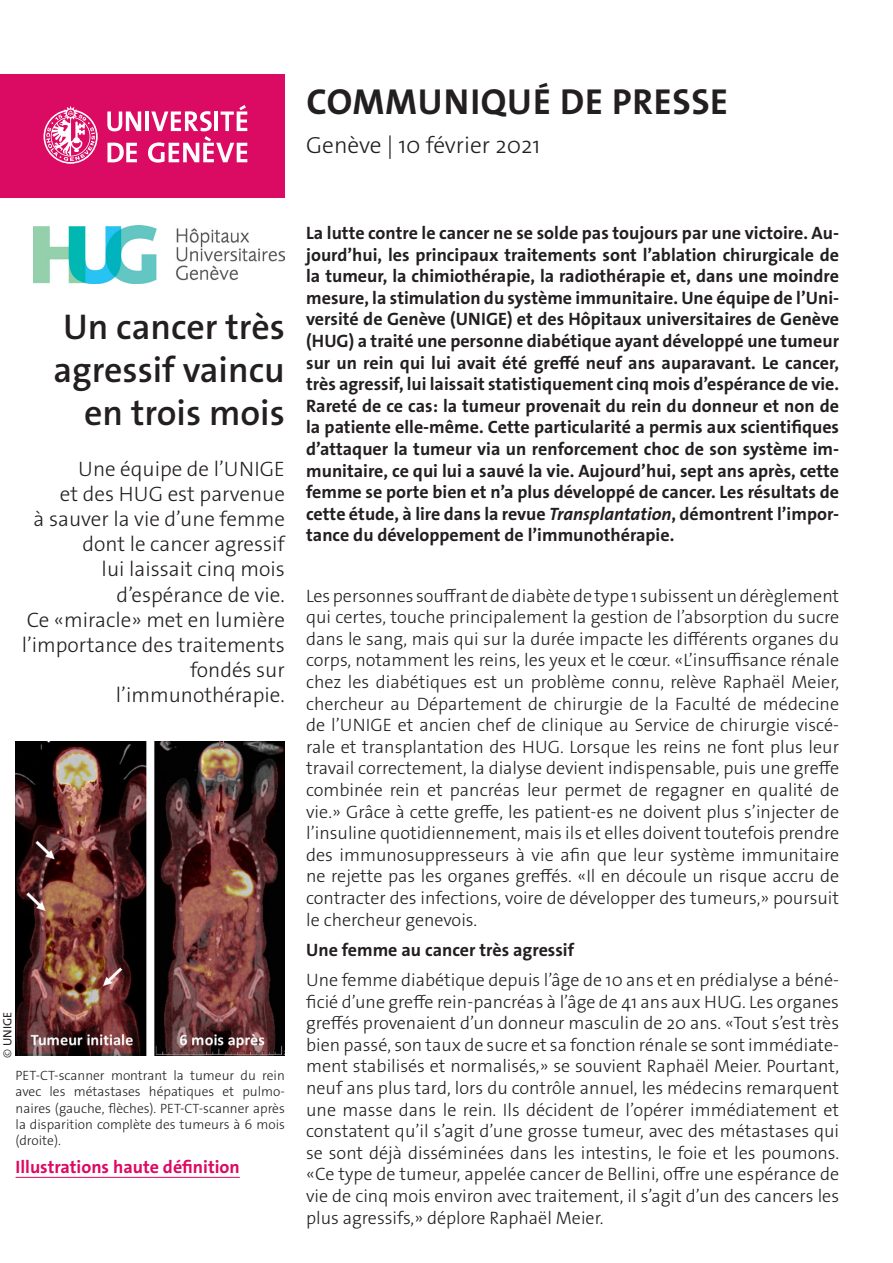
<style>
.page{position:relative;width:893px;height:1263px;background:#fff}
.page>*{position:absolute;margin:0;border:0;box-sizing:border-box;transform-origin:0 0}
._4__texte_courant{font:700 36.3px "The Sans Os F";letter-spacing:.02em;color:#231f20}
._1__grand_titre{font:600 36px/43.2px "The Sans Os F";color:#231f20;text-align:right}
._4__texte_courant-2{font:300 23.4px "The Sans Os F";color:#231f20}
._1__grand_titre-2{font:300 21px/25.2px "The Sans Os F";color:#231f20;text-align:right}
._4__texte_courant-3{font:300 18px/21.6px "The Sans Os F";color:#231f20;text-align:justify}
._4__texte_courant-4{font:700 18px/21.6px "The Sans Os F";color:#231f20;text-align:justify}
.t1{font:700 18px "The Sans Os F";color:#db0a62}
.t2{font:300 13.5px/16.2px "The Sans Os F";color:#231f20;text-align:justify}
.t3{font:12px "The Sans Os F";letter-spacing:.01em;color:#231f20}
.s1{font-weight:300}
.s2{font-style:italic}
</style>
<div class="page">
<div style="left:0;top:74px;width:285px;height:124px;background:#db0a62"></div>
<svg style="left:44px;top:106px;width:54px;height:58px"></svg>
<svg style="left:107px;top:111px;width:34px;height:20px"></svg>
<hr style="left:145px;top:111px;width:4px;height:20px;background:#fff">
<svg style="left:107px;top:143px;width:30px;height:19px"></svg>
<svg style="left:148px;top:105px;width:99px;height:58px"></svg>
<img style="left:16px;top:741px;width:269px;height:315px">
<hr style="left:16px;top:1177px;width:224px;height:1px;background:#db0a62">
<img style="left:34px;top:226px;width:251px;height:57px">
<p class="_4__texte_courant" style="left:306px;top:78px;width:423px">COMMUNIQUÉ DE PRESSE</p>
<p class="_4__texte_courant-2" style="left:306px;top:130px;width:236px">Genève | 10 février 2021</p>
<p class="_1__grand_titre" style="left:53px;top:305px;width:233px">Un cancer très agressif vaincu en trois mois</p>
<p class="_1__grand_titre-2" style="left:22px;top:456px;width:265px">Une équipe de l’UNIGE<br>et des HUG est parvenue<br>à sauver la vie d’une femme dont le cancer agressif<br>lui laissait cinq mois d’espérance de vie.<br>Ce «miracle» met en lumière l’importance des traitements fondés sur l’immunothérapie.</p>
<p class="t3" style="left:0;top:1058px;width:48px;rotate:-90deg"><span class="s1">©</span> UNIGE</p>
<p class="t2" style="left:16px;top:1068px;width:271px">PET-CT-scanner montrant la tumeur du rein avec les métastases hépatiques et pulmo&shy;naires (gauche, flèches). PET-CT-scanner après la disparition complète des tumeurs à 6 mois (droite).</p>
<p class="t1" style="left:16px;top:1155px;width:226px">Illustrations haute définition</p>
<p class="_4__texte_courant-4" style="left:306px;top:222px;width:534px">La lutte contre le cancer ne se solde pas toujours par une victoire. Au&shy;jourd’hui, les principaux traitements sont l’ablation chirurgicale de la tumeur, la chimiothérapie, la radiothérapie et, dans une moindre mesure, la stimulation du système immunitaire. Une équipe de l’Uni&shy;versité de Genève (UNIGE) et des Hôpitaux universitaires de Genève (HUG) a traité une personne diabétique ayant développé une tumeur sur un rein qui lui avait été greffé neuf ans auparavant. Le cancer, très agressif, lui laissait statistiquement cinq mois d’espérance de vie.<br>Rareté de ce cas: la tumeur provenait du rein du donneur et non de la patiente elle-même. Cette particularité a permis aux scientifiques d’attaquer la tumeur via un renforcement choc de son système im&shy;munitaire, ce qui lui a sauvé la vie. Aujourd’hui, sept ans après, cette femme se porte bien et n’a plus développé de cancer. Les résultats de cette étude, à lire dans la revue <span class="s2">Transplantation</span>, démontrent l’impor&shy;tance du développement de l’immunothérapie.</p>
<p class="_4__texte_courant-3" style="left:306px;top:585px;width:534px">Les personnes souffrant de diabète de type 1 subissent un dérèglement qui certes, touche principalement la gestion de l’absorption du sucre dans le sang, mais qui sur la durée impacte les différents organes du corps, notamment les reins, les yeux et le cœur. «L’insuffisance rénale chez les diabétiques est un problème connu, relève Raphaël Meier, chercheur au Département de chirurgie de la Faculté de médecine de l’UNIGE et ancien chef de clinique au Service de chirurgie viscé&shy;rale et transplantation des HUG. Lorsque les reins ne font plus leur travail correctement, la dialyse devient indispensable, puis une greffe combinée rein et pancréas leur permet de regagner en qualité de vie.» Grâce à cette greffe, les patient-es ne doivent plus s’injecter de l’insuline quotidiennement, mais ils et elles doivent toutefois prendre des immunosuppresseurs à vie afin que leur système immunitaire ne rejette pas les organes greffés. «Il en découle un risque accru de contracter des infections, voire de développer des tumeurs,» poursuit le chercheur genevois.</p>
<p class="_4__texte_courant-4" style="left:306px;top:939px;width:269px">Une femme au cancer très agressif</p>
<p class="_4__texte_courant-3" style="left:306px;top:969px;width:534px">Une femme diabétique depuis l’âge de 10 ans et en prédialyse a béné&shy;ficié d’une greffe rein-pancréas à l’âge de 41 ans aux HUG. Les organes greffés provenaient d’un donneur masculin de 20 ans. «Tout s’est très bien passé, son taux de sucre et sa fonction rénale se sont immédiate&shy;ment stabilisés et normalisés,» se souvient Raphaël Meier. Pourtant, neuf ans plus tard, lors du contrôle annuel, les médecins remarquent une masse dans le rein. Ils décident de l’opérer immédiatement et constatent qu’il s’agit d’une grosse tumeur, avec des métastases qui se sont déjà disséminées dans les intestins, le foie et les poumons. «Ce type de tumeur, appelée cancer de Bellini, offre une espérance de vie de cinq mois environ avec traitement, il s’agit d’un des cancers les plus agressifs,» déplore Raphaël Meier.</p>
</div>
